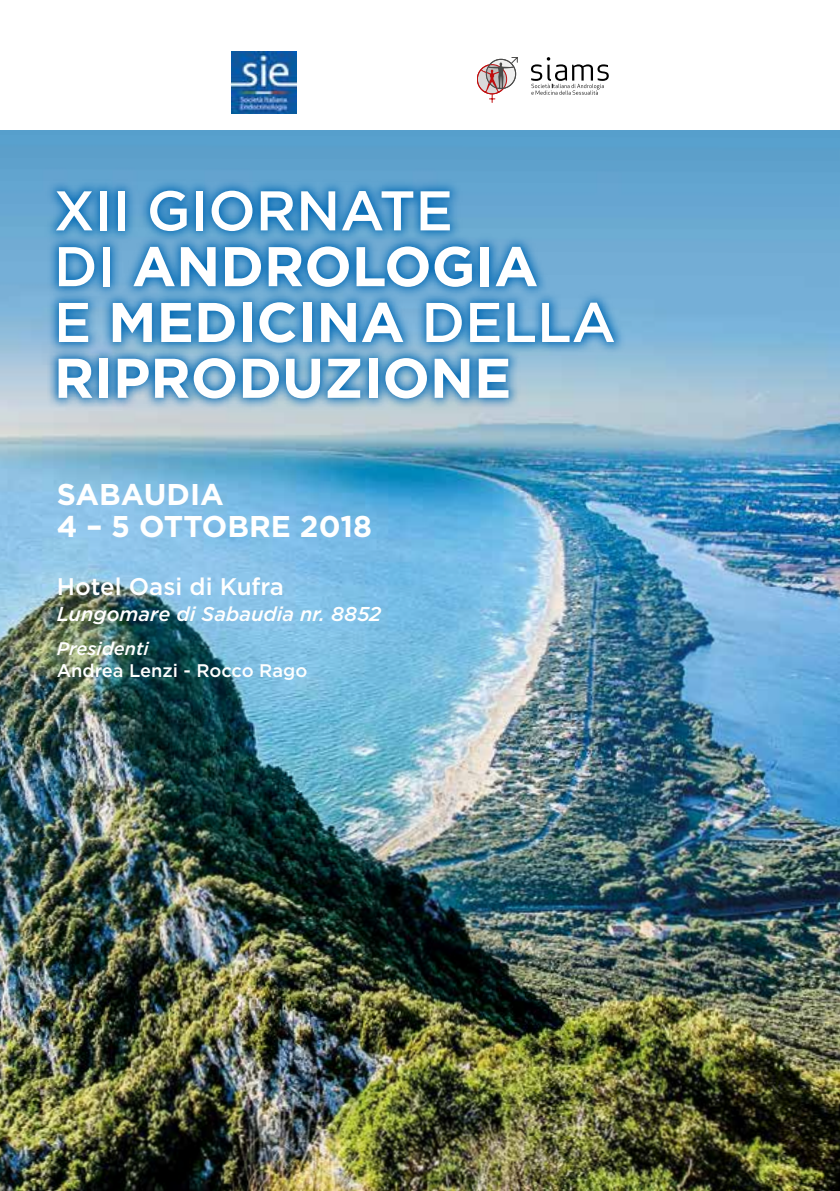
<style>
.page{position:relative;width:840px;height:1191px;background:#fff}
.page>*{position:absolute;margin:0;border:0;box-sizing:border-box;transform-origin:0 0}
.t1{font:700 55.8px/55.8px "Gotham";color:#fff}
.t2{font:700 30px/32px "Gotham";color:#fff}
.t3{font:500 24px "Gotham";color:#fff}
.t4{font:italic 500 20px "Gotham";color:#fff}
.t5{font:500 18.2px "Gotham";color:#fff}
.t6{font:italic 500 18.2px "Gotham";color:#fff}
.s1{font-weight:500}
</style>
<div class="page">
<img style="left:0;top:130px;width:839px;height:1061px">
<img style="left:231px;top:51px;width:66px;height:62px">
<svg style="left:477px;top:65px;width:29px;height:29px"></svg>
<div style="left:477px;top:64px;width:29px;height:30px;border:1px solid #c00d0e;border-radius:50%"></div>
<svg style="left:480px;top:57px;width:38px;height:45px"></svg>
<svg style="left:531px;top:57px;width:77px;height:38px"></svg>
<svg style="left:44px;top:179px;width:581px;height:231px;background:#4f97c8"></svg>
<p class="t1" style="left:54px;top:182px;width:563px"><span class="s1">XII GIORNATE<br>DI</span> ANDROLOGIA<br><span class="s1">E</span> MEDICINA <span class="s1">DELLA<br></span>RIPRODUZIONE</p>
<p class="t2" style="left:57px;top:478px;width:316px">SABAUDIA<br>4 – 5 OTTOBRE 2018</p>
<p class="t3" style="left:57px;top:571px;width:229px">Hotel Oasi di Kufra</p>
<p class="t4" style="left:57px;top:601px;width:326px">Lungomare di Sabaudia nr. 8852</p>
<p class="t6" style="left:57px;top:636px;width:94px">Presidenti</p>
<p class="t5" style="left:57px;top:658px;width:252px">Andrea Lenzi - Rocco Rago</p>
</div>
